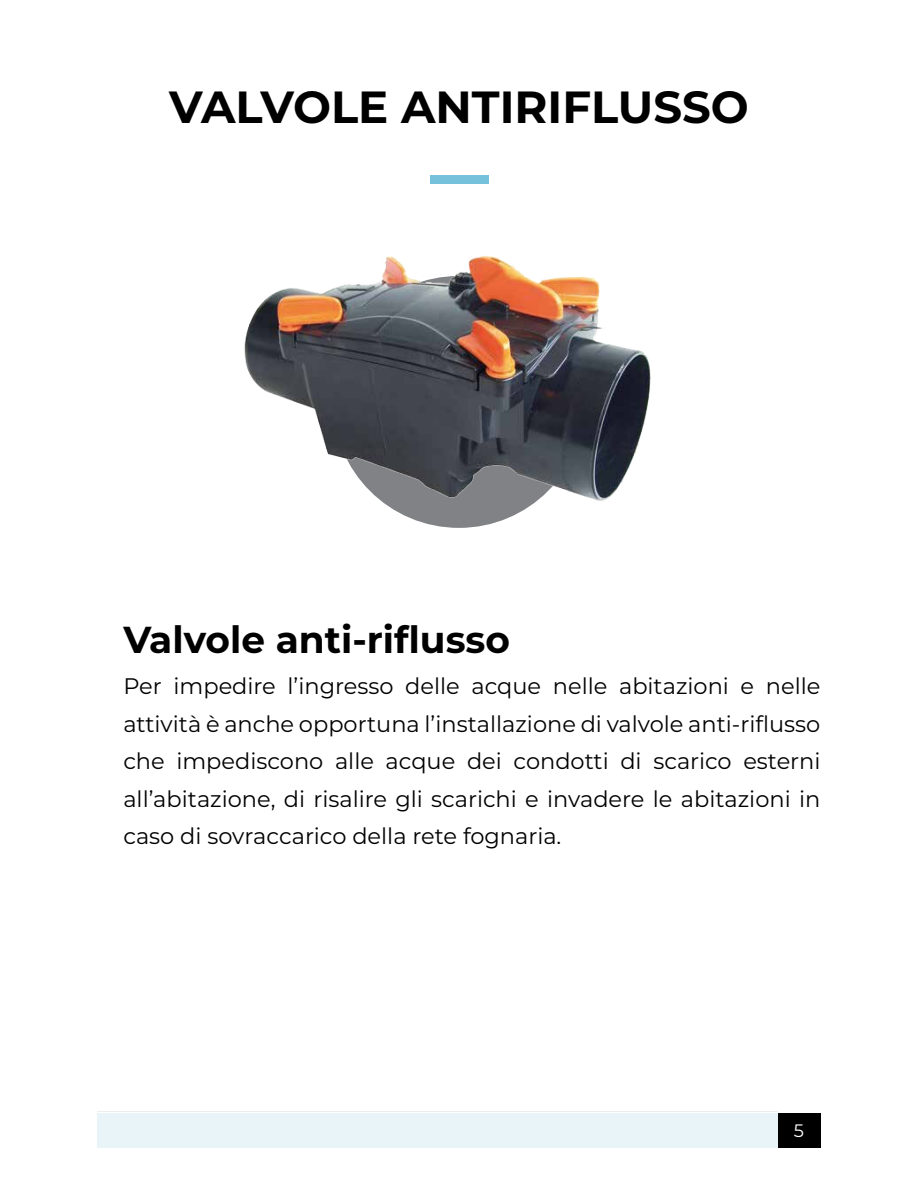
<style>
.page{position:relative;width:918px;height:1188px;background:#fff}
.page>*{position:absolute;margin:0;border:0;box-sizing:border-box;transform-origin:0 0}
.t1{font:700 45px "Montserrat";color:#000}
.t2{font:700 37.5px "Montserrat";color:#000}
.t3{font:22.5px/37.5px "Montserrat";color:#000;text-align:justify}
.t4{font:18px "Montserrat";color:#fff}
</style>
<div class="page">
<div style="left:98px;top:1113px;width:680px;height:34px;background:#e9f4f9"></div>
<div style="left:778px;top:1113px;width:42px;height:34px;background:#000"></div>
<hr style="left:98px;top:1111px;width:680px;height:1px;background:#ecedee">
<div style="left:430px;top:176px;width:58px;height:8px;background:#75c1dc"></div>
<img style="left:244px;top:256px;width:407px;height:272px">
<h1 class="t1" style="left:169px;top:74px;width:581px">VALVOLE ANTIRIFLUSSO</h1>
<h2 class="t2" style="left:123px;top:612px;width:388px">Valvole anti-riflusso</h2>
<p class="t3" style="left:123px;top:667px;width:699px">Per impedire l’ingresso delle acque nelle abitazioni e nelle attività è anche opportuna l’installazione di valvole anti-riflusso che impediscono alle acque dei condotti di scarico esterni all’abitazione, di risalire gli scarichi e invadere le abitazioni in caso di sovraccarico della rete fognaria.</p>
<p class="t4" style="left:794px;top:1119px;width:12px">5</p>
</div>
